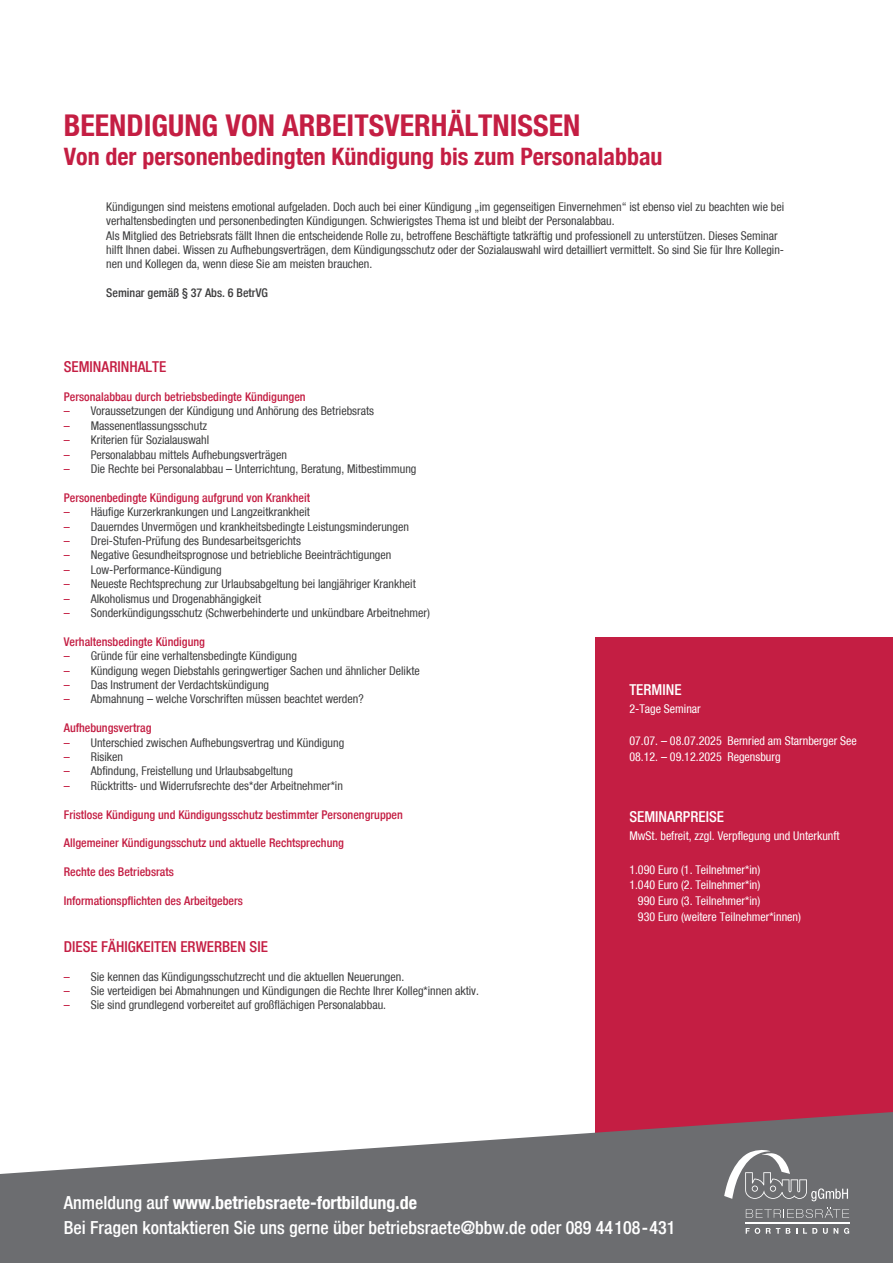
<style>
.page{position:relative;width:893px;height:1263px;background:#fff}
.page>*{position:absolute;margin:0;border:0;box-sizing:border-box;transform-origin:0 0}
.t1{font:700 condensed 30px "Bfz";color:#c41e43}
.t2{font:700 condensed 24px "Bfz";color:#c41e43}
.t3{font:500 condensed 18px/25.5px "Bfz";color:#fff}
.t4{font:500 condensed 15px "Bfz";color:#c41e43}
.t5{font:500 condensed 15px "Bfz";color:#fff}
.t6{font:condensed 12px/14.4px "Bfz";color:#3e3e3f}
.t7{font:500 condensed 12px "Bfz";color:#c41e43}
.t8{font:condensed 12px/15.8px "Bfz";color:#fff}
.t9{font:500 condensed 12px "Bfz";color:#3e3e3f}
.s1{color:#c41e43}
.s2{font-weight:700}
</style>
<div class="page">
<div style="left:595px;top:638px;width:298px;height:625px;background:#c41e43"></div>
<svg style="left:0;top:1112px;width:893px;height:151px;fill:#6c6d70"></svg>
<svg style="left:724px;top:1150px;width:124px;height:51px;background:#838486"></svg>
<svg style="left:746px;top:1207px;width:103px;height:11px"></svg>
<svg style="left:823px;top:1228px;width:5px;height:6px"></svg>
<svg style="left:746px;top:1228px;width:14px;height:6px"></svg>
<svg style="left:786px;top:1228px;width:4px;height:6px"></svg>
<svg style="left:834px;top:1228px;width:4px;height:6px"></svg>
<svg style="left:766px;top:1228px;width:14px;height:6px"></svg>
<svg style="left:803px;top:1228px;width:14px;height:6px"></svg>
<svg style="left:844px;top:1228px;width:5px;height:6px"></svg>
<hr style="left:745px;top:1222px;width:104px;height:2px;background:#fff">
<h1 class="t1" style="left:64px;top:107px;width:518px">BEENDIGUNG VON ARBEITSVERHÄLTNISSEN</h1>
<h2 class="t2" style="left:64px;top:142px;width:600px">Von der personenbedingten Kündigung bis zum Personalabbau</h2>
<p class="t6" style="left:106px;top:199px;width:679px">Kündigungen sind meistens emotional aufgeladen. Doch auch bei einer Kündigung „im gegenseitigen Einvernehmen“ ist ebenso viel zu beachten wie bei verhaltensbedingten und personenbedingten Kündigungen. Schwierigstes Thema ist und bleibt der Personalabbau.<br>Als Mitglied des Betriebsrats fällt Ihnen die entscheidende Rolle zu, betroffene Beschäftigte tatkräftig und professionell zu unterstützen. Dieses Seminar hilft Ihnen dabei. Wissen zu Aufhebungsverträgen, dem Kündigungsschutz oder der Sozialauswahl wird detailliert vermittelt. So sind Sie für Ihre Kollegin&shy;nen und Kollegen da, wenn diese Sie am meisten brauchen.</p>
<p class="t9" style="left:106px;top:286px;width:163px">Seminar gemäß § 37 Abs. 6 BetrVG</p>
<p class="t4" style="left:64px;top:358px;width:104px">SEMINARINHALTE</p>
<p class="t7" style="left:64px;top:390px;width:243px">Personalabbau durch betriebsbedingte Kündigungen</p>
<p class="t6" style="left:64px;top:404px;width:312px"><span class="s1">–</span> Voraussetzungen der Kündigung und Anhörung des Betriebsrats</p>
<p class="t6" style="left:64px;top:418px;width:145px"><span class="s1">–</span> Massenentlassungsschutz</p>
<p class="t6" style="left:64px;top:433px;width:147px"><span class="s1">–</span> Kriterien für Sozialauswahl</p>
<p class="t6" style="left:64px;top:447px;width:225px"><span class="s1">–</span> Personalabbau mittels Aufhebungsverträgen</p>
<p class="t6" style="left:64px;top:461px;width:354px"><span class="s1">–</span> Die Rechte bei Personalabbau – Unterrichtung, Beratung, Mitbestimmung</p>
<p class="t7" style="left:64px;top:490px;width:248px">Personenbedingte Kündigung aufgrund von Krankheit</p>
<p class="t6" style="left:64px;top:505px;width:248px"><span class="s1">–</span> Häufige Kurzerkrankungen und Langzeitkrankheit</p>
<p class="t6" style="left:64px;top:519px;width:347px"><span class="s1">–</span> Dauerndes Unvermögen und krankheitsbedingte Leistungsminderungen</p>
<p class="t6" style="left:64px;top:533px;width:239px"><span class="s1">–</span> Drei-Stufen-Prüfung des Bundesarbeitsgerichts</p>
<p class="t6" style="left:64px;top:548px;width:329px"><span class="s1">–</span> Negative Gesundheitsprognose und betriebliche Beeinträchtigungen</p>
<p class="t6" style="left:64px;top:562px;width:159px"><span class="s1">–</span> Low-Performance-Kündigung</p>
<p class="t6" style="left:64px;top:577px;width:353px"><span class="s1">–</span> Neueste Rechtsprechung zur Urlaubsabgeltung bei langjähriger Krankheit</p>
<p class="t6" style="left:64px;top:591px;width:199px"><span class="s1">–</span> Alkoholismus und Drogenabhängigkeit</p>
<p class="t6" style="left:64px;top:605px;width:368px"><span class="s1">–</span> Sonderkündigungsschutz (Schwerbehinderte und unkündbare Arbeitnehmer)</p>
<p class="t7" style="left:64px;top:634px;width:143px">Verhaltensbedingte Kündigung</p>
<p class="t6" style="left:64px;top:649px;width:235px"><span class="s1">–</span> Gründe für eine verhaltensbedingte Kündigung</p>
<p class="t6" style="left:64px;top:663px;width:357px"><span class="s1">–</span> Kündigung wegen Diebstahls geringwertiger Sachen und ähnlicher Delikte</p>
<p class="t6" style="left:64px;top:677px;width:207px"><span class="s1">–</span> Das Instrument der Verdachtskündigung</p>
<p class="t6" style="left:64px;top:692px;width:301px"><span class="s1">–</span> Abmahnung – welche Vorschriften müssen beachtet werden?</p>
<p class="t7" style="left:64px;top:721px;width:89px">Aufhebungsvertrag</p>
<p class="t6" style="left:64px;top:735px;width:282px"><span class="s1">–</span> Unterschied zwischen Aufhebungsvertrag und Kündigung</p>
<p class="t6" style="left:64px;top:749px;width:61px"><span class="s1">–</span> Risiken</p>
<p class="t6" style="left:64px;top:764px;width:231px"><span class="s1">–</span> Abfindung, Freistellung und Urlaubsabgeltung</p>
<p class="t6" style="left:64px;top:778px;width:281px"><span class="s1">–</span> Rücktritts- und Widerrufsrechte des*der Arbeitnehmer*in</p>
<p class="t7" style="left:64px;top:807px;width:341px">Fristlose Kündigung und Kündigungsschutz bestimmter Personengruppen</p>
<p class="t7" style="left:64px;top:836px;width:282px">Allgemeiner Kündigungsschutz und aktuelle Rechtsprechung</p>
<p class="t7" style="left:64px;top:865px;width:112px">Rechte des Betriebsrats</p>
<p class="t7" style="left:64px;top:894px;width:181px">Informationspflichten des Arbeitgebers</p>
<p class="t4" style="left:64px;top:938px;width:206px">DIESE FÄHIGKEITEN ERWERBEN SIE</p>
<p class="t6" style="left:64px;top:969px;width:342px"><span class="s1">–</span> Sie kennen das Kündigungsschutzrecht und die aktuellen Neuerungen.</p>
<p class="t6" style="left:64px;top:983px;width:417px"><span class="s1">–</span> Sie verteidigen bei Abmahnungen und Kündigungen die Rechte Ihrer Kolleg*innen aktiv.</p>
<p class="t6" style="left:64px;top:998px;width:324px"><span class="s1">–</span> Sie sind grundlegend vorbereitet auf großflächigen Personalabbau.</p>
<p class="t5" style="left:629px;top:681px;width:54px">TERMINE</p>
<p class="t8" style="left:629px;top:701px;width:73px">2-Tage Seminar</p>
<p class="t8" style="left:629px;top:733px;width:229px">07.07. – 08.07.2025 Bernried am Starnberger See<br>08.12. – 09.12.2025 Regensburg</p>
<p class="t5" style="left:629px;top:808px;width:96px">SEMINARPREISE</p>
<p class="t8" style="left:629px;top:828px;width:212px">MwSt. befreit, zzgl. Verpflegung und Unterkunft</p>
<p class="t8" style="left:629px;top:861px;width:132px">1.090 Euro (1. Teilnehmer*in)</p>
<p class="t8" style="left:629px;top:877px;width:132px">1.040 Euro (2. Teilnehmer*in)</p>
<p class="t8" style="left:638px;top:893px;width:124px">990 Euro (3. Teilnehmer*in)</p>
<p class="t8" style="left:638px;top:909px;width:164px">930 Euro (weitere Teilnehmer*innen)</p>
<h3 class="t3" style="left:64px;top:1189px;width:613px">Anmeldung auf <span class="s2">www.betriebsraete-fortbildung.de<br></span>Bei Fragen kontaktieren Sie uns gerne über betriebsraete@bbw.de oder 089 44108-431</h3>
</div>
